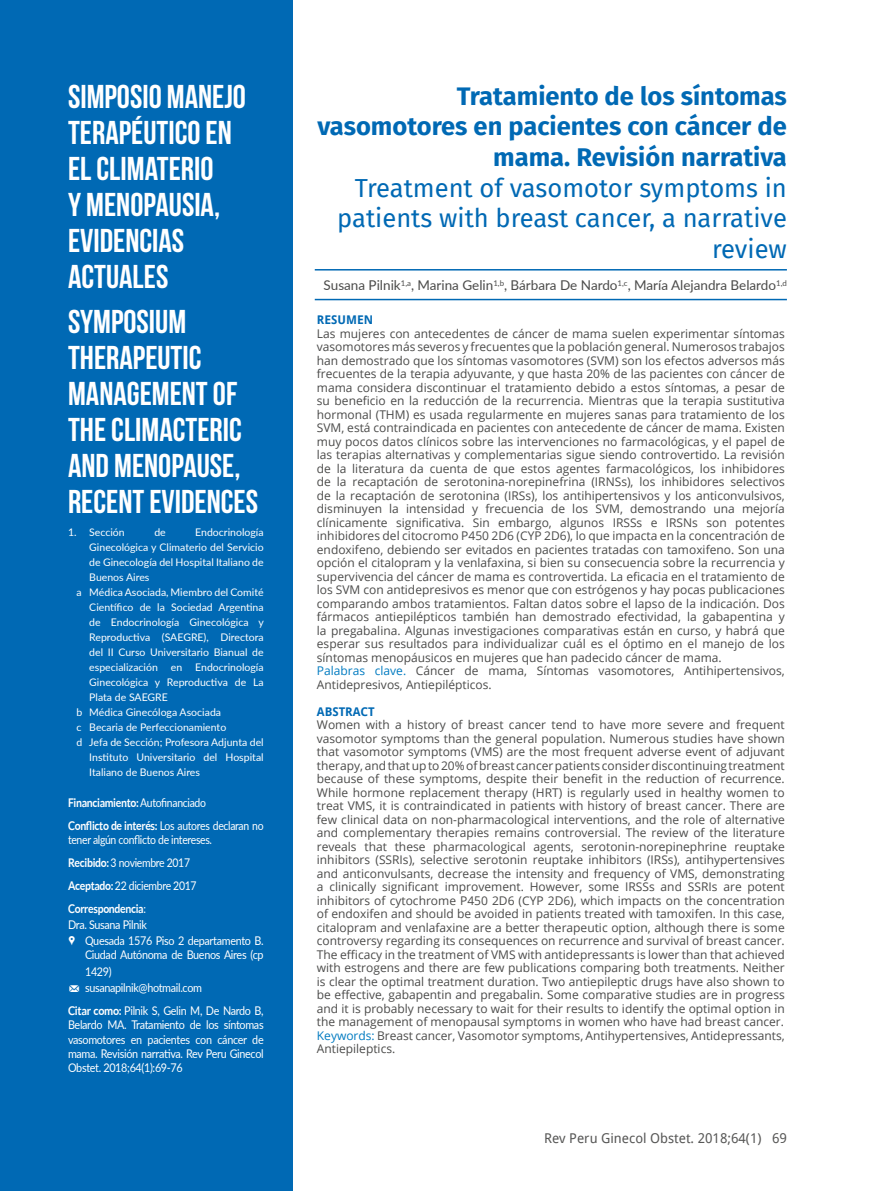
<style>
.page{position:relative;width:872px;height:1191px;background:#fff}
.page>*{position:absolute;margin:0;border:0;box-sizing:border-box;transform-origin:0 0}
.t1{font:33px/36px "Bebas Neue";color:#fff}
.t2{font:700 25.5px/30.6px "Fira Sans";color:#0069b4;text-align:right}
.t3{font:25.5px/30.6px "Fira Sans";color:#0069b4;text-align:right}
.t4{font:13.5px "Lato";color:#4b4b4a}
.t5{font:13.5px "Droid Sans";color:#575756}
.t6{font:12px/13.5px "Open Sans";color:#4b4b4a}
.t7{font:12px/14.4px "Lato";letter-spacing:-.03em;color:#fff;scale:.9 1}
.t8{font:12px/23px "Lato";letter-spacing:-.03em;color:#fff;scale:.87 1}
.t9{font:700 12px/23px "Lato";letter-spacing:-.03em;color:#fff;scale:.87 1}
.t10{font:700 12px "Droid Sans";color:#0069b4}
.t11{font:10.5px "Lato";color:#fff}
.s1{font-weight:400}
.s2{font-weight:700}
.s3{font-family:"Modern Pictograms";font-size:13.5px}
.s4{color:#007bc1}
</style>
<div class="page">
<div style="left:0;top:0;width:293px;height:1191px;background:#0069b4"></div>
<hr style="left:315px;top:269px;width:472px;height:1px;background:#0069b4">
<hr style="left:315px;top:299px;width:472px;height:1px;background:#0069b4">
<h1 class="t1" style="left:68px;top:79px;width:179px">SIMPOSIO MANEJO<br>TERAPÉUTICO EN<br>EL CLIMATERIO<br>Y MENOPAUSIA,<br>EVIDENCIAS<br>ACTUALES</h1>
<h1 class="t1" style="left:68px;top:303px;width:191px">SYMPOSIUM<br>THERAPEUTIC<br>MANAGEMENT OF<br>THE CLIMACTERIC<br>AND MENOPAUSE,<br>RECENT EVIDENCES</h1>
<p class="t11" style="left:68px;top:524px;width:58px">1. Sección</p>
<p class="t11" style="left:154px;top:524px;width:13px">de</p>
<p class="t11" style="left:195px;top:524px;width:70px">Endocrinología</p>
<p class="t11" style="left:89px;top:539px;width:176px">Ginecológica y Climaterio del Servicio</p>
<p class="t11" style="left:89px;top:554px;width:176px">de Ginecología del Hospital Italiano de</p>
<p class="t11" style="left:89px;top:569px;width:62px">Buenos Aires</p>
<p class="t11" style="left:77px;top:584px;width:189px">a Médica Asociada, Miembro del Comité</p>
<p class="t11" style="left:89px;top:599px;width:176px">Científico de la Sociedad Argentina</p>
<p class="t11" style="left:89px;top:614px;width:176px">de Endocrinología Ginecológica y</p>
<p class="t11" style="left:89px;top:629px;width:176px">Reproductiva (SAEGRE), Directora</p>
<p class="t11" style="left:89px;top:644px;width:176px">del II Curso Universitario Bianual de</p>
<p class="t11" style="left:89px;top:659px;width:176px">especialización en Endocrinología</p>
<p class="t11" style="left:89px;top:674px;width:176px">Ginecológica y Reproductiva de La</p>
<p class="t11" style="left:89px;top:689px;width:80px">Plata de SAEGRE</p>
<p class="t11" style="left:77px;top:704px;width:146px">b Médica Ginecóloga Asociada</p>
<p class="t11" style="left:77px;top:719px;width:151px">c Becaria de Perfeccionamiento</p>
<p class="t11" style="left:77px;top:734px;width:189px">d Jefa de Sección; Profesora Adjunta del</p>
<p class="t11" style="left:89px;top:749px;width:176px">Instituto Universitario del Hospital</p>
<p class="t11" style="left:89px;top:764px;width:112px">Italiano de Buenos Aires</p>
<p class="t9" style="left:68px;top:790px;width:226px">Financiamiento: <span class="s1">Autofinanciado<br></span>Conflicto de interés: <span class="s1">Los autores declaran no</span></p>
<p class="t8" style="left:68px;top:827px;width:167px">tener algún conflicto de intereses.<br><span class="s2">Recibido:</span> 3 noviembre 2017<br><span class="s2">Aceptado:</span> 22 diciembre 2017<br><span class="s2">Correspondencia</span>:</p>
<p class="t7" style="left:68px;top:916px;width:219px;line-height:16.2px">Dra. Susana Pilnik<br><span class="s3">,</span> Quesada 1576 Piso 2 departamento B.</p>
<p class="t7" style="left:85px;top:947px;width:200px">Ciudad Autónoma de Buenos Aires (cp</p>
<p class="t7" style="left:85px;top:963px;width:31px">1429)</p>
<p class="t7" style="left:68px;top:979px;width:150px"><span class="s3">m</span> susanapilnik@hotmail.com</p>
<p class="t7" style="left:68px;top:1002px;width:219px;text-align:justify"><span class="s2">Citar como:</span> Pilnik S, Gelin M, De Nardo B, Belardo MA. Tratamiento de los síntomas vasomotores en pacientes con cáncer de mama. Revisión narrativa. Rev Peru Ginecol Obstet. 2018;64(1):69-76</p>
<h2 class="t2" style="left:317px;top:79px;width:471px">Tratamiento de los síntomas vasomotores en pacientes con cáncer de mama. Revisión narrativa</h2>
<h2 class="t3" style="left:337px;top:172px;width:451px">Treatment of vasomotor symptoms in patients with breast cancer, a narrative review</h2>
<p class="t4" style="left:324px;top:275px;width:465px">Susana Pilnik<sup>1,a</sup>, Marina Gelin<sup>1,b</sup>, Bárbara De Nardo<sup>1,c</sup>, María Alejandra Belardo<sup>1,d</sup></p>
<p class="t10" style="left:317px;top:311px;width:58px">RESUMEN</p>
<p class="t6" style="left:317px;top:326px;width:469px">Las mujeres con antecedentes de cáncer de mama suelen experimentar síntomas vasomotores más severos y frecuentes que la población general. Numerosos trabajos han demostrado que los síntomas vasomotores (SVM) son los efectos adversos más frecuentes de la terapia adyuvante, y que hasta 20% de las pacientes con cáncer de mama considera discontinuar el tratamiento debido a estos síntomas, a pesar de su beneficio en la reducción de la recurrencia. Mientras que la terapia sustitutiva hormonal (THM) es usada regularmente en mujeres sanas para tratamiento de los SVM, está contraindicada en pacientes con antecedente de cáncer de mama. Existen muy pocos datos clínicos sobre las intervenciones no farmacológicas, y el papel de las terapias alternativas y complementarias sigue siendo controvertido. La revisión de la literatura da cuenta de que estos agentes farmacológicos, los inhibidores de la recaptación de serotonina-norepinefrina (IRNSs), los inhibidores selectivos de la recaptación de serotonina (IRSs), los antihipertensivos y los anticonvulsivos, disminuyen la intensidad y frecuencia de los SVM, demostrando una mejoría clínicamente significativa. Sin embargo, algunos IRSSs e IRSNs son potentes inhibidores del citocromo P450 2D6 (CYP 2D6), lo que impacta en la concentración de endoxifeno, debiendo ser evitados en pacientes tratadas con tamoxifeno. Son una opción el citalopram y la venlafaxina, si bien su consecuencia sobre la recurrencia y supervivencia del cáncer de mama es controvertida. La eficacia en el tratamiento de los SVM con antidepresivos es menor que con estrógenos y hay pocas publicaciones comparando ambos tratamientos. Faltan datos sobre el lapso de la indicación. Dos fármacos antiepilépticos también han demostrado efectividad, la gabapentina y la pregabalina. Algunas investigaciones comparativas están en curso, y habrá que esperar sus resultados para individualizar cuál es el óptimo en el manejo de los síntomas menopáusicos en mujeres que han padecido cáncer de mama.<br><span class="s4">Palabras clave.</span> Cáncer de mama, Síntomas vasomotores, Antihipertensivos, Antidepresivos, Antiepilépticos.</p>
<p class="t10" style="left:317px;top:703px;width:59px">ABSTRACT</p>
<p class="t6" style="left:317px;top:718px;width:469px;text-align:justify">Women with a history of breast cancer tend to have more severe and frequent vasomotor symptoms than the general population. Numerous studies have shown that vasomotor symptoms (VMS) are the most frequent adverse event of adjuvant therapy, and that up to 20% of breast cancer patients consider discontinuing treatment because of these symptoms, despite their benefit in the reduction of recurrence.<br>While hormone replacement therapy (HRT) is regularly used in healthy women to treat VMS, it is contraindicated in patients with history of breast cancer. There are few clinical data on non-pharmacological interventions, and the role of alternative and complementary therapies remains controversial. The review of the literature reveals that these pharmacological agents, serotonin-norepinephrine reuptake inhibitors (SSRIs), selective serotonin reuptake inhibitors (IRSs), antihypertensives and anticonvulsants, decrease the intensity and frequency of VMS, demonstrating a clinically significant improvement. However, some IRSSs and SSRIs are potent inhibitors of cytochrome P450 2D6 (CYP 2D6), which impacts on the concentration of endoxifen and should be avoided in patients treated with tamoxifen. In this case, citalopram and venlafaxine are a better therapeutic option, although there is some controversy regarding its consequences on recurrence and survival of breast cancer.<br>The efficacy in the treatment of VMS with antidepressants is lower than that achieved with estrogens and there are few publications comparing both treatments. Neither is clear the optimal treatment duration. Two antiepileptic drugs have also shown to be effective, gabapentin and pregabalin. Some comparative studies are in progress and it is probably necessary to wait for their results to identify the optimal option in the management of menopausal symptoms in women who have had breast cancer.<br><span class="s4">Keywords:</span> Breast cancer, Vasomotor symptoms, Antihypertensives, Antidepressants, Antiepileptics.</p>
<p class="t5" style="left:544px;top:1128px;width:244px">Rev Peru Ginecol Obstet. 2018;64(1) 69</p>
</div>
